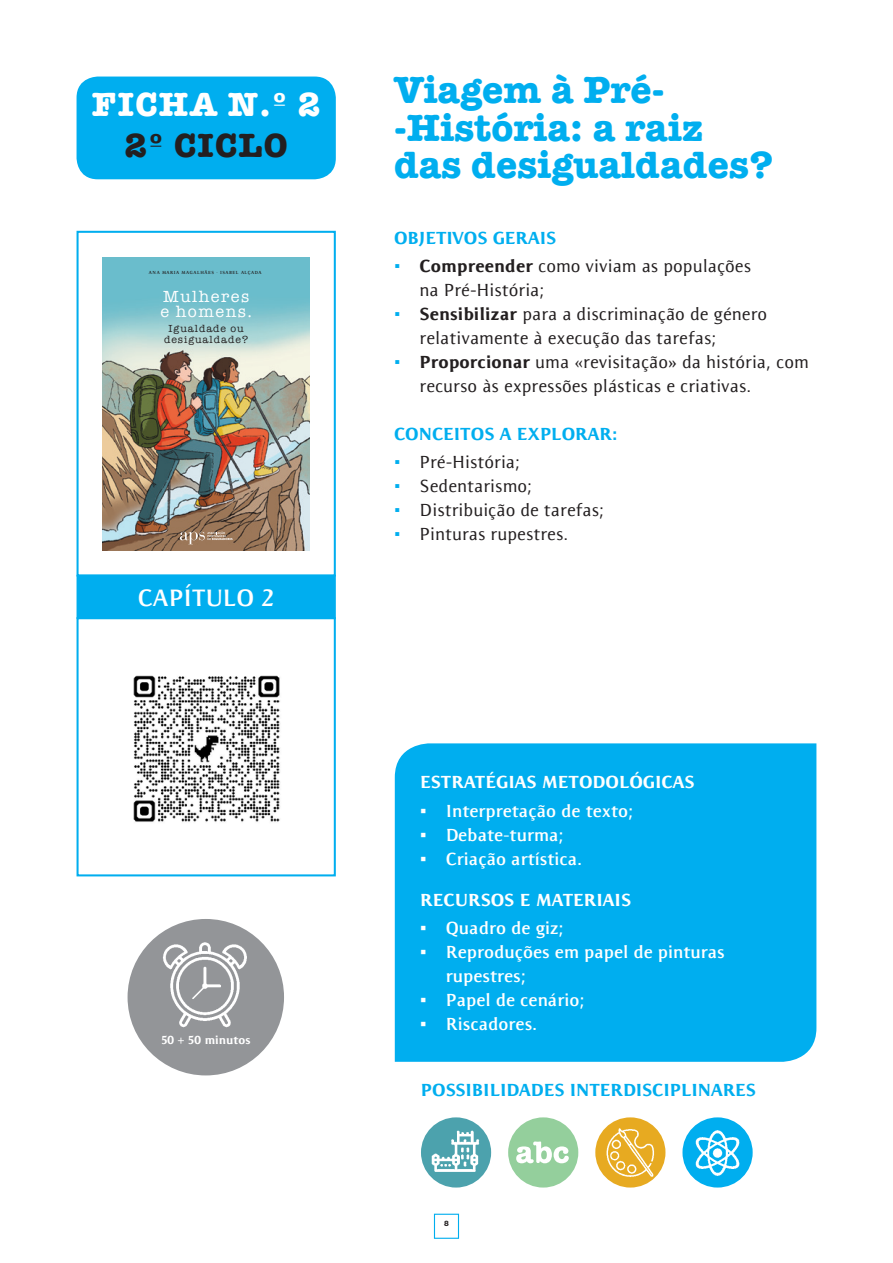
<style>
.page{position:relative;width:893px;height:1263px;background:#fff}
.page>*{position:absolute;margin:0;border:0;box-sizing:border-box;transform-origin:0 0}
.t1{font:700 39px/37.5px "American Typewriter";color:#00aeef}
.t2{font:700 34.5px "American Typewriter";color:#fff}
.t3{font:700 34.5px "American Typewriter";color:#231f20}
.t4{font:700 24.45px "Resavska Sans ITC Std";color:#fff}
.t5{font:500 18px/24px "Resavska Sans ITC Std";color:#231f20}
.t6{font:700 18px/24px "Resavska Sans ITC Std";color:#fff}
.t7{font:900 18px "Resavska Sans ITC Std";color:#00aeef}
.t8{font:900 18px "Resavska Sans ITC Std";color:#fff}
.t9{font:16.65px/14.7px "American Typewriter";letter-spacing:.09em;color:#fff}
.t10{font:900 12px "Resavska Sans ITC Std";color:#fff}
.t11{font:10.65px/11.1px "American Typewriter";letter-spacing:.09em;color:#231f20;text-align:center}
.t12{font:800 7.5px "Helvetica Neue";color:#231f20}
.t13{font:700 4.5px "Resavska ITC Std";letter-spacing:.13em;color:#231f20}
.s1{color:#00aeef}
.s2{font-weight:900}
</style>
<div class="page">
<div style="left:434px;top:1214px;width:25px;height:25px;border:1px solid #00aeef"></div>
<div style="left:395px;top:743px;width:421px;height:319px;background:#00aeef"></div>
<div style="left:77px;top:77px;width:259px;height:102px;background:#00aeef;border-radius:21px"></div>
<img style="left:102px;top:257px;width:208px;height:293px">
<svg style="left:180px;top:531px;width:52px;height:13px"></svg>
<div style="left:77px;top:231px;width:259px;height:345px;border:2px solid #00aeef"></div>
<div style="left:77px;top:617px;width:259px;height:259px;border:2px solid #00aeef"></div>
<div style="left:78px;top:576px;width:257px;height:42px;background:#00aeef"></div>
<div style="left:77px;top:575px;width:259px;height:44px;border:2px solid #00aeef"></div>
<div style="left:128px;top:919px;width:156px;height:156px;background:#939598;border-radius:50%"></div>
<img style="left:163px;top:942px;width:84px;height:85px">
<div style="left:682px;top:1117px;width:71px;height:70px;background:#00aeef;border-radius:50%"></div>
<img style="left:695px;top:1130px;width:45px;height:46px">
<div style="left:421px;top:1117px;width:70px;height:70px;background:#4ca2ad;border-radius:50%"></div>
<img style="left:432px;top:1130px;width:47px;height:42px">
<div style="left:508px;top:1117px;width:70px;height:70px;background:#94cf9c;border-radius:50%"></div>
<svg style="left:516px;top:1141px;width:53px;height:22px"></svg>
<div style="left:595px;top:1117px;width:70px;height:70px;background:#e7aa21;border-radius:50%"></div>
<img style="left:605px;top:1126px;width:51px;height:53px">
<img style="left:133px;top:675px;width:147px;height:147px">
<h2 class="t2" style="left:92px;top:75px;width:230px">Ficha n.º 2</h2>
<h2 class="t3" style="left:125px;top:115px;width:97px">2º Ciclo</h2>
<p class="t13" style="left:149px;top:269px;width:114px">ANA MARIA MAGALHÃES · ISABEL ALÇADA</p>
<p class="t9" style="left:160px;top:289px;width:93px">Mulheres e homens.</p>
<p class="t11" style="left:164px;top:322px;width:86px">Igualdade ou desigualdade?</p>
<h3 class="t4" style="left:138px;top:583px;width:138px">CAPÍTULO 2</h3>
<p class="t10" style="left:161px;top:1033px;width:91px">50 + 50 MINUTOS</p>
<h1 class="t1" style="left:394px;top:70px;width:380px">Viagem à Pré--História: a raiz das desigualdades?</h1>
<p class="t7" style="left:394px;top:227px;width:164px">OBJETIVOS GERAIS</p>
<p class="t5" style="left:420px;top:254px;width:333px;text-indent:-26px"><span class="s1">•</span> <span class="s2">COMPREENDER</span> como viviam as populações na Pré-História;</p>
<p class="t5" style="left:420px;top:302px;width:349px;text-indent:-26px"><span class="s1">•</span> <span class="s2">SENSIBILIZAR</span> para a discriminação de género relativamente à execução das tarefas;</p>
<p class="t5" style="left:420px;top:350px;width:391px;text-indent:-26px"><span class="s1">•</span> <span class="s2">PROPORCIONAR</span> uma «revisitação» da história, com recurso às expressões plásticas e criativas.</p>
<p class="t7" style="left:394px;top:423px;width:225px">CONCEITOS A EXPLORAR:</p>
<p class="t5" style="left:394px;top:450px;width:128px"><span class="s1">•</span> Pré-História;</p>
<p class="t5" style="left:394px;top:474px;width:140px"><span class="s1">•</span> Sedentarismo;</p>
<p class="t5" style="left:394px;top:498px;width:212px"><span class="s1">•</span> Distribuição de tarefas;</p>
<p class="t5" style="left:394px;top:522px;width:176px"><span class="s1">•</span> Pinturas rupestres.</p>
<p class="t8" style="left:420px;top:771px;width:276px">ESTRATÉGIAS METODOLÓGICAS</p>
<p class="t6" style="left:420px;top:798px;width:215px">• Interpretação de texto;</p>
<p class="t6" style="left:420px;top:822px;width:145px">• Debate-turma;</p>
<p class="t6" style="left:420px;top:846px;width:164px">• Criação artística.</p>
<p class="t8" style="left:420px;top:888px;width:212px">RECURSOS E MATERIAIS</p>
<p class="t6" style="left:420px;top:916px;width:145px">• Quadro de giz;</p>
<p class="t6" style="left:446px;top:940px;width:281px;text-indent:-26px">• Reproduções em papel de pinturas rupestres;</p>
<p class="t6" style="left:420px;top:988px;width:166px">• Papel de cenário;</p>
<p class="t6" style="left:420px;top:1012px;width:119px">• Riscadores.</p>
<p class="t7" style="left:421px;top:1079px;width:336px">POSSIBILIDADES INTERDISCIPLINARES</p>
<p class="t12" style="left:444px;top:1219px;width:6px">8</p>
</div>
